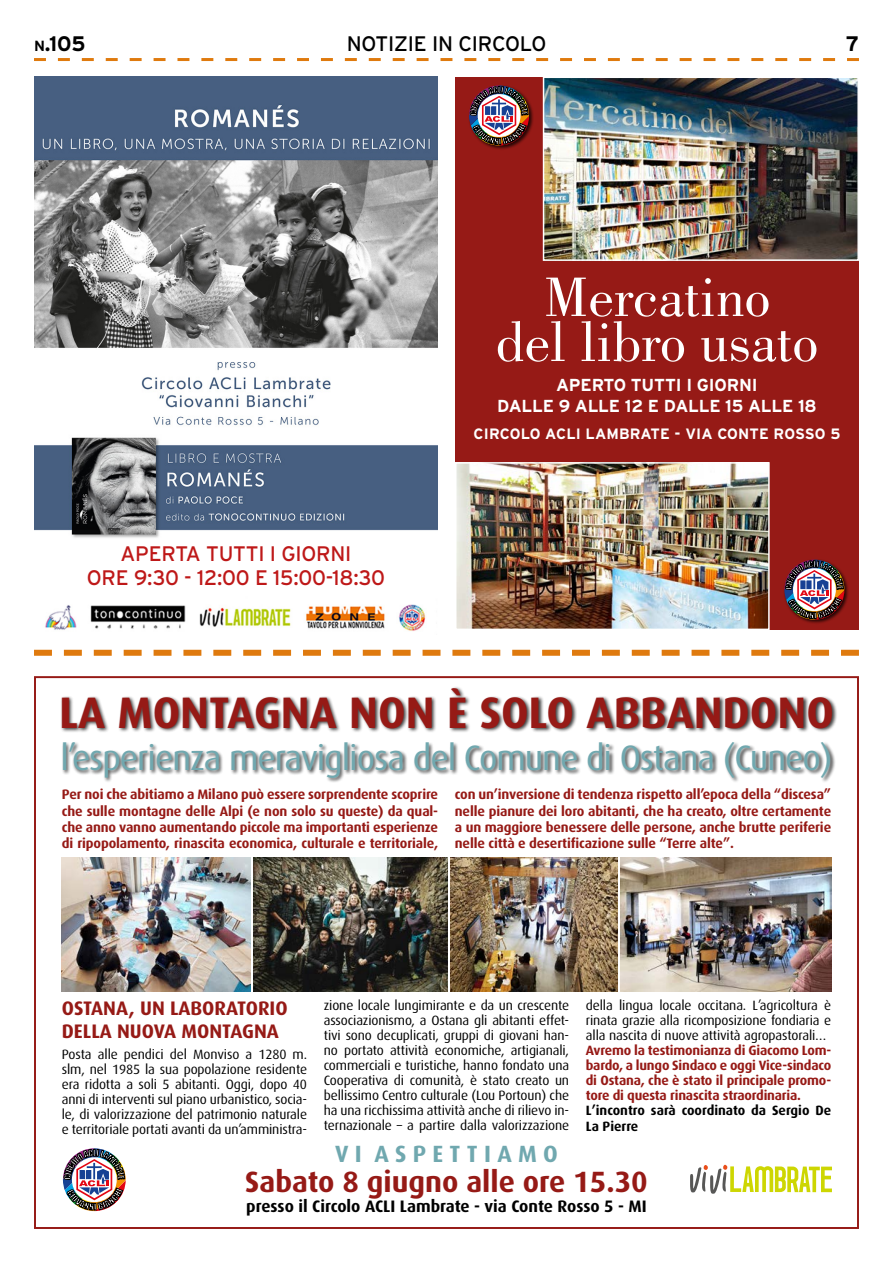
<style>
.page{position:relative;width:893px;height:1263px;background:#fff}
.page>*{position:absolute;margin:0;border:0;box-sizing:border-box;transform-origin:0 0}
.t1{font:57.45px/45px "Bodoni Std";color:#fff;text-align:center}
.t2{font:700 44.1px "Dax";color:#961a16}
.t3{font:35.25px "Dax";letter-spacing:-.03em;color:#70a8af}
.t4{font:700 29.4px "Dax";color:#961a16}
.t5{font:700 23.55px "Dax";color:#70a8af}
.t6{font:21px/24px "Interstate";letter-spacing:-.01em;color:#be1818;text-align:center}
.t7{font:21px "Interstate";letter-spacing:-.01em;color:#000}
.t8{font:700 21px "Interstate";color:#000}
.t9{font:700 19.65px/23.5px "Dax";color:#961a16}
.t10{font:700 17.4px/20.9px "Interstate";letter-spacing:-.01em;color:#fff;text-align:center}
.t11{font:700 16.65px "Dax";color:#000}
.t12{font:700 15px "Interstate";letter-spacing:.01em;color:#fff}
.t13{font:700 13.65px/16.5px "Dax";letter-spacing:-.01em;color:#961a16;text-align:justify}
.t14{font:13.5px/15px "Dax";letter-spacing:-.01em;color:#000;text-align:justify}
.t15{font:700 13.5px/15px "Dax";letter-spacing:-.015em;color:#961a16;text-align:justify}
.t16{font:700 13.5px/16.5px "Dax";color:#000}
.s1{font-size:14.7px}
</style>
<div class="page">
<svg style="left:34px;top:58px;width:825px;height:3px"></svg>
<svg style="left:34px;top:650px;width:825px;height:6px"></svg>
<div style="left:60px;top:686px;width:777px;height:98px;background:#000;opacity:.75"></div>
<svg style="left:690px;top:1165px;width:142px;height:29px"></svg>
<img style="left:62px;top:858px;width:189px;height:133px">
<img style="left:253px;top:858px;width:195px;height:133px">
<img style="left:451px;top:858px;width:166px;height:133px">
<img style="left:620px;top:858px;width:211px;height:133px">
<div style="left:455px;top:77px;width:404px;height:553px;background:#961a16"></div>
<img style="left:546px;top:80px;width:310px;height:178px">
<div style="left:543px;top:77px;width:316px;height:184px;border:2px solid #fff"></div>
<img style="left:458px;top:465px;width:309px;height:162px">
<div style="left:455px;top:462px;width:315px;height:168px;border:2px solid #fff"></div>
<div style="left:468px;top:85px;width:66px;height:65px;background:#000;opacity:.75"></div>
<div style="left:783px;top:559px;width:66px;height:66px;background:#000;opacity:.75"></div>
<img style="left:34px;top:77px;width:404px;height:554px">
<img style="left:63px;top:1148px;width:63px;height:63px">
<img style="left:469px;top:86px;width:63px;height:60px">
<img style="left:784px;top:560px;width:63px;height:60px">
<h3 class="t8" style="left:34px;top:32px;width:53px"><span class="s1">n</span>.105</h3>
<h3 class="t7" style="left:347px;top:32px;width:201px">NOTIZIE IN CIRCOLO</h3>
<h3 class="t8" style="left:846px;top:32px;width:15px">7</h3>
<h3 class="t6" style="left:87px;top:542px;width:300px">APERTA TUTTI I GIORNI<br>ORE 9:30 - 12:00 E 15:00-18:30</h3>
<h1 class="t1" style="left:496px;top:275px;width:324px">Mercatino<br>del libro usato</h1>
<p class="t10" style="left:497px;top:375px;width:321px">APERTO TUTTI I GIORNI<br>DALLE 9 ALLE 12 E DALLE 15 ALLE 18</p>
<p class="t12" style="left:474px;top:425px;width:368px">CIRCOLO ACLI LAMBRATE - VIA CONTE ROSSO 5</p>
<h2 class="t2" style="left:59px;top:687px;width:776px">LA MONTAGNA NON È SOLO ABBANDONO</h2>
<h3 class="t3" style="left:60px;top:738px;width:774px">l’esperienza meravigliosa del Comune di Ostana (Cuneo)</h3>
<p class="t13" style="left:62px;top:786px;width:378px">Per noi che abitiamo a Milano può essere sorprendente scoprire che sulle montagne delle Alpi (e non solo su queste) da qual&shy;che anno vanno aumentando piccole ma importanti esperienze di ripopolamento, rinascita economica, culturale e territoriale,</p>
<p class="t13" style="left:455px;top:786px;width:378px">con un’inversione di tendenza rispetto all’epoca della “discesa” nelle pianure dei loro abitanti, che ha creato, oltre certamente a un maggiore benessere delle persone, anche brutte periferie nelle città e desertificazione sulle “Terre alte”.</p>
<h3 class="t9" style="left:62px;top:996px;width:227px">OSTANA, UN LABORATORIO<br>DELLA NUOVA MONTAGNA</h3>
<p class="t14" style="left:62px;top:1047px;width:247px">Posta alle pendici del Monviso a 1280 m. slm, nel 1985 la sua popolazione residente era ridotta a soli 5 abitanti. Oggi, dopo 40 anni di interventi sul piano urbanistico, socia&shy;le, di valorizzazione del patrimonio naturale e territoriale portati avanti da un’amministra-</p>
<p class="t14" style="left:324px;top:998px;width:247px">zione locale lungimirante e da un crescente associazionismo, a Ostana gli abitanti effet&shy;tivi sono decuplicati, gruppi di giovani han&shy;no portato attività economiche, artigianali, commerciali e turistiche, hanno fondato una Cooperativa di comunità, è stato creato un bellissimo Centro culturale (Lou Portoun) che ha una ricchissima attività anche di rilievo in&shy;ternazionale – a partire dalla valorizzazione</p>
<p class="t14" style="left:586px;top:998px;width:247px">della lingua locale occitana. L’agricoltura è rinata grazie alla ricomposizione fondiaria e alla nascita di nuove attività agropastorali…</p>
<p class="t15" style="left:586px;top:1043px;width:247px">Avremo la testimonianza di Giacomo Lom&shy;bardo, a lungo Sindaco e oggi Vice-sindaco di Ostana, che è stato il principale promo&shy;tore di questa rinascita straordinaria.</p>
<p class="t16" style="left:586px;top:1102px;width:247px">L’incontro sarà coordinato da Sergio De<br>La Pierre</p>
<h3 class="t5" style="left:335px;top:1141px;width:224px">V I A S P E T T I A M O</h3>
<h3 class="t4" style="left:245px;top:1165px;width:404px">Sabato 8 giugno alle ore 15.30</h3>
<p class="t11" style="left:246px;top:1196px;width:402px">presso il Circolo ACLI Lambrate - via Conte Rosso 5 - MI</p>
</div>
